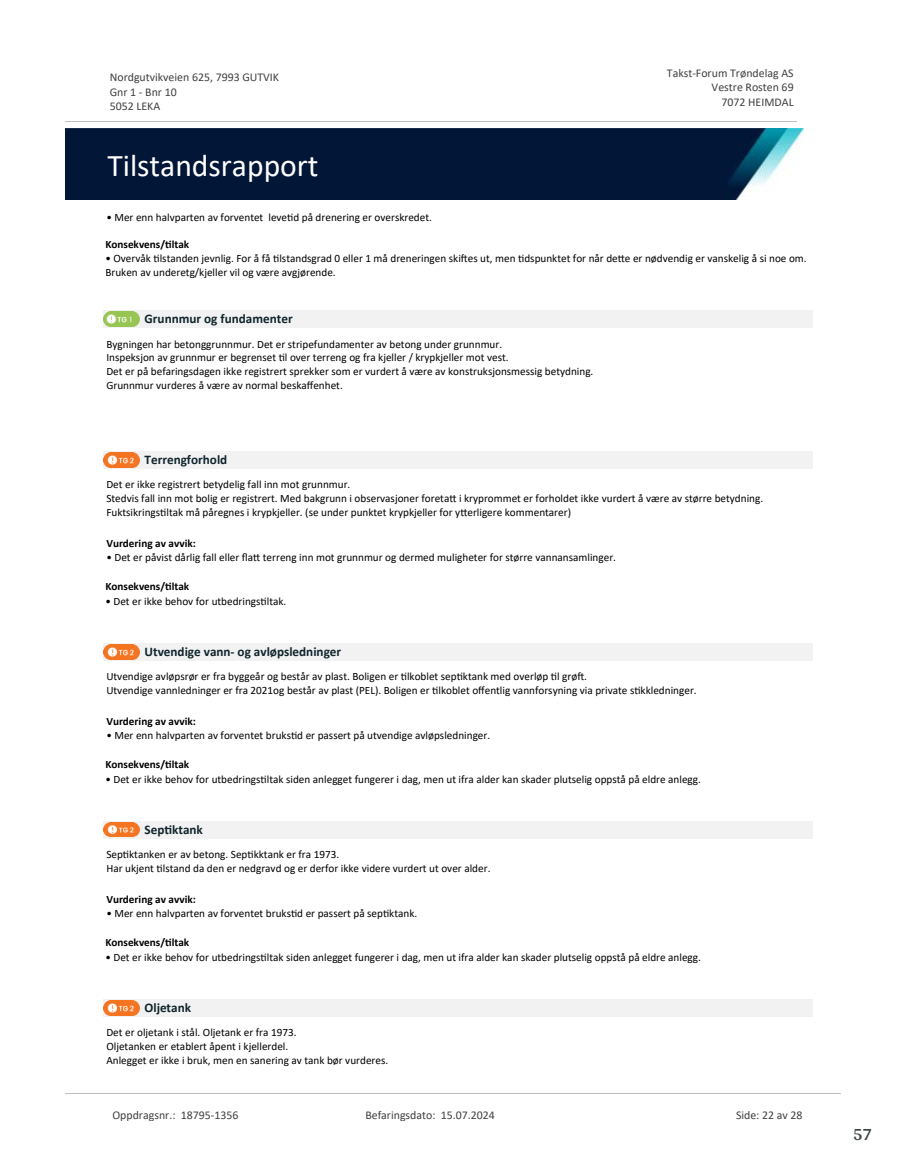
<style>
.page{position:relative;width:915px;height:1172px;background:#fff}
.page>*{position:absolute;margin:0;border:0;box-sizing:border-box;transform-origin:0 0}
.t1{font:31.65px "Calibri";color:#fff}
.t2{font:700 18px "Arya";color:#414749}
.t3{font:700 13.2px "Calibri";color:#0f252c}
.t4{font:11.85px/14.5px "Calibri";color:#404040}
.t5{font:11.25px/13.6px "Calibri";color:#000}
.t6{font:700 11.25px "Calibri";color:#000}
</style>
<div class="page">
<div style="left:104px;top:311px;width:708px;height:17px;background:#f2f2f2"></div>
<svg style="left:107px;top:326px;width:29px;height:1px"></svg>
<img style="left:104px;top:311px;width:35px;height:15px">
<div style="left:104px;top:452px;width:708px;height:17px;background:#f2f2f2"></div>
<svg style="left:107px;top:452px;width:29px;height:16px"></svg>
<img style="left:104px;top:453px;width:35px;height:14px">
<div style="left:104px;top:643px;width:708px;height:17px;background:#f2f2f2"></div>
<svg style="left:107px;top:659px;width:29px;height:1px"></svg>
<img style="left:104px;top:644px;width:35px;height:15px">
<div style="left:104px;top:821px;width:708px;height:17px;background:#f2f2f2"></div>
<img style="left:104px;top:822px;width:35px;height:15px">
<div style="left:104px;top:999px;width:708px;height:18px;background:#f2f2f2"></div>
<svg style="left:107px;top:1000px;width:29px;height:1px"></svg>
<img style="left:104px;top:1001px;width:35px;height:15px">
<hr style="left:65px;top:121px;width:731px;height:1px;background:#c0c0c0">
<img style="left:65px;top:129px;width:738px;height:71px">
<hr style="left:65px;top:1093px;width:775px;height:1px;background:#c0c0c0">
<p class="t4" style="left:110px;top:70px;width:171px">Nordgutvikveien 625, 7993 GUTVIK<br>Gnr 1 - Bnr 10<br>5052 LEKA</p>
<p class="t4" style="left:666px;top:65px;width:128px">Takst-Forum Trøndelag AS</p>
<p class="t4" style="left:711px;top:80px;width:83px">Vestre Rosten 69</p>
<p class="t4" style="left:721px;top:94px;width:74px">7072 HEIMDAL</p>
<h1 class="t1" style="left:107px;top:143px;width:213px">Tilstandsrapport</h1>
<p class="t5" style="left:106px;top:210px;width:327px">• Mer enn halvparten av forventet leve琀椀d på drenering er overskredet.</p>
<p class="t6" style="left:105px;top:236px;width:85px">Konsekvens/琀椀ltak</p>
<p class="t5" style="left:105px;top:251px;width:702px">• Overvåk 琀椀lstanden jevnlig. For å få 琀椀lstandsgrad 0 eller 1 må dreneringen ski昀琀es ut, men 琀椀dspunktet for når de琀琀e er nødvendig er vanskelig å si noe om.<br>Bruken av underetg/kjeller vil og være avgjørende.</p>
<p class="t3" style="left:144px;top:310px;width:150px">Grunnmur og fundamenter</p>
<p class="t5" style="left:106px;top:337px;width:488px">Bygningen har betonggrunnmur. Det er stripefundamenter av betong under grunnmur.<br>Inspeksjon av grunnmur er begrenset 琀椀l over terreng og fra kjeller / krypkjeller mot vest.<br>Det er på befaringsdagen ikke registrert sprekker som er vurdert å være av konstruksjonsmessig betydning.<br>Grunnmur vurderes å være av normal beska昀昀enhet.</p>
<p class="t3" style="left:144px;top:450px;width:84px">Terrengforhold</p>
<p class="t5" style="left:106px;top:478px;width:658px">Det er ikke registrert betydelig fall inn mot grunnmur.<br>Stedvis fall inn mot bolig er registrert. Med bakgrunn i observasjoner foreta琀琀 i kryprommet er forholdet ikke vurdert å være av større betydning.<br>Fuktsikrings琀椀ltak må påregnes i krypkjeller. (se under punktet krypkjeller for y琀琀erligere kommentarer)</p>
<p class="t6" style="left:106px;top:535px;width:91px">Vurdering av avvik:</p>
<p class="t5" style="left:106px;top:550px;width:511px">• Det er påvist dårlig fall eller 昀氀a琀琀 terreng inn mot grunnmur og dermed muligheter for større vannansamlinger.</p>
<p class="t6" style="left:105px;top:578px;width:85px">Konsekvens/琀椀ltak</p>
<p class="t5" style="left:105px;top:594px;width:182px">• Det er ikke behov for utbedrings琀椀ltak.</p>
<p class="t3" style="left:144px;top:642px;width:198px">Utvendige vann- og avløpsledninger</p>
<p class="t5" style="left:106px;top:669px;width:591px">Utvendige avløpsrør er fra byggeår og består av plast. Boligen er 琀椀lkoblet sep琀椀ktank med overløp 琀椀l grø昀琀.<br>Utvendige vannledninger er fra 2021og består av plast (PEL). Boligen er 琀椀lkoblet o昀昀entlig vannforsyning via private s琀椀kkledninger.</p>
<p class="t6" style="left:106px;top:713px;width:91px">Vurdering av avvik:</p>
<p class="t5" style="left:106px;top:728px;width:385px">• Mer enn halvparten av forventet bruks琀椀d er passert på utvendige avløpsledninger.</p>
<p class="t6" style="left:105px;top:757px;width:85px">Konsekvens/琀椀ltak</p>
<p class="t5" style="left:105px;top:772px;width:597px">• Det er ikke behov for utbedrings琀椀ltak siden anlegget fungerer i dag, men ut ifra alder kan skader plutselig oppstå på eldre anlegg.</p>
<p class="t3" style="left:144px;top:820px;width:60px">Sep琀椀ktank</p>
<p class="t5" style="left:106px;top:847px;width:385px">Sep琀椀ktanken er av betong. Sep琀椀kktank er fra 1973.<br>Har ukjent 琀椀lstand da den er nedgravd og er derfor ikke videre vurdert ut over alder.</p>
<p class="t6" style="left:106px;top:891px;width:91px">Vurdering av avvik:</p>
<p class="t5" style="left:106px;top:906px;width:312px">• Mer enn halvparten av forventet bruks琀椀d er passert på sep琀椀ktank.</p>
<p class="t6" style="left:105px;top:935px;width:85px">Konsekvens/琀椀ltak</p>
<p class="t5" style="left:105px;top:950px;width:597px">• Det er ikke behov for utbedrings琀椀ltak siden anlegget fungerer i dag, men ut ifra alder kan skader plutselig oppstå på eldre anlegg.</p>
<p class="t3" style="left:144px;top:998px;width:48px">Oljetank</p>
<p class="t5" style="left:106px;top:1025px;width:283px">Det er oljetank i stål. Oljetank er fra 1973.<br>Oljetanken er etablert åpent i kjellerdel.<br>Anlegget er ikke i bruk, men en sanering av tank bør vurderes.</p>
<p class="t4" style="left:112px;top:1107px;width:127px">Oppdragsnr.: 18795-1356</p>
<p class="t4" style="left:365px;top:1107px;width:131px">Befaringsdato: 15.07.2024</p>
<p class="t4" style="left:735px;top:1107px;width:68px">Side: 22 av 28</p>
<h2 class="t2" style="left:852px;top:1123px;width:21px">57</h2>
</div>
